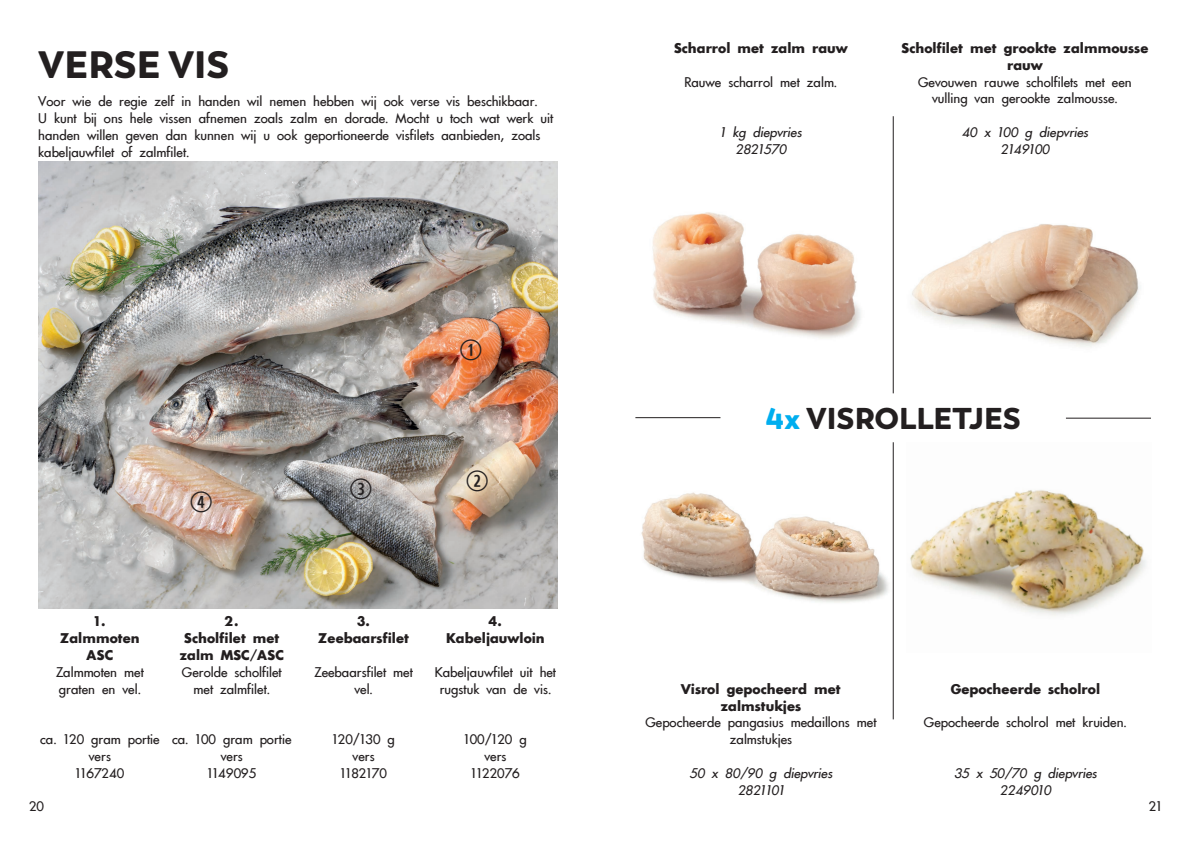
<style>
.page{position:relative;width:1191px;height:842px;background:#fff}
.page>*{position:absolute;margin:0;border:0;box-sizing:border-box;transform-origin:0 0}
.t1{font:900 38px "Boston";color:#231f20}
.t2{font:900 30px "Boston";color:#231f20}
.t3{font:28px "Combi Numerals Ltd";color:#231f20}
.t4{font:14px/16.8px "Intrepid";color:#231f20;text-align:center}
.t5{font:700 14px/16.8px "Intrepid";color:#231f20;text-align:center}
.t6{font:italic 14px/16.8px "Intrepid";color:#231f20;text-align:center}
.s1{color:#00aeef}
</style>
<div class="page">
<img style="left:38px;top:162px;width:519px;height:447px">
<img style="left:652px;top:212px;width:209px;height:127px">
<img style="left:912px;top:224px;width:228px;height:123px">
<img style="left:641px;top:492px;width:248px;height:111px">
<img style="left:910px;top:490px;width:236px;height:126px">
<hr style="left:892px;top:116px;width:1px;height:277px;background:#231f20">
<hr style="left:892px;top:442px;width:1px;height:277px;background:#231f20">
<hr style="left:635px;top:417px;width:85px;height:1px;background:#231f20">
<hr style="left:1066px;top:418px;width:85px;height:1px;background:#231f20">
<h1 class="t1" style="left:38px;top:40px;width:193px">VERSE VIS</h1>
<p class="t4" style="left:38px;top:94px;width:516px;text-align:left">Voor wie de regie zelf in handen wil nemen hebben wij ook verse vis beschikbaar.<br>U kunt bij ons hele vissen afnemen zoals zalm en dorade. Mocht u toch wat werk uit handen willen geven dan kunnen wij u ook geportioneerde visfilets aanbieden, zoals kabeljauwfilet of zalmfilet.</p>
<h3 class="t3" style="left:459px;top:334px;width:24px">Q</h3>
<h3 class="t3" style="left:190px;top:486px;width:24px">R</h3>
<h3 class="t3" style="left:349px;top:472px;width:24px">E</h3>
<h3 class="t3" style="left:466px;top:465px;width:24px">W</h3>
<p class="t5" style="left:60px;top:613px;width:81px">1.<br>Zalmmoten<br>ASC</p>
<p class="t4" style="left:56px;top:664px;width:89px;text-align:left">Zalmmoten met graten en vel.</p>
<p class="t4" style="left:40px;top:731px;width:121px">ca. 120 gram portie vers<br>1167240</p>
<p class="t5" style="left:180px;top:613px;width:106px">2.<br>Scholfilet met zalm MSC/ASC</p>
<p class="t4" style="left:182px;top:664px;width:101px">Gerolde scholfilet met zalmfilet.</p>
<p class="t4" style="left:172px;top:731px;width:121px">ca. 100 gram portie vers<br>1149095</p>
<p class="t5" style="left:318px;top:613px;width:92px">3.<br>Zeebaarsfilet</p>
<p class="t4" style="left:314px;top:664px;width:100px">Zeebaarsfilet met vel.</p>
<p class="t4" style="left:332px;top:731px;width:64px">120/130 g vers<br>1182170</p>
<p class="t5" style="left:446px;top:613px;width:100px">4.<br>Kabeljauwloin</p>
<p class="t4" style="left:435px;top:664px;width:123px">Kabeljauwfilet uit het rugstuk van de vis.</p>
<p class="t4" style="left:464px;top:731px;width:64px">100/120 g vers<br>1122076</p>
<p class="t5" style="left:674px;top:40px;width:175px">Scharrol met zalm rauw</p>
<p class="t4" style="left:684px;top:74px;width:154px">Rauwe scharrol met zalm.</p>
<p class="t6" style="left:720px;top:124px;width:83px">1 kg diepvries<br>2821570</p>
<p class="t5" style="left:901px;top:40px;width:248px">Scholfilet met grookte zalmmousse rauw</p>
<p class="t4" style="left:918px;top:74px;width:215px">Gevouwen rauwe scholfilets met een vulling van gerookte zalmousse.</p>
<p class="t6" style="left:961px;top:124px;width:128px">40 x 100 g diepvries<br>2149100</p>
<h2 class="t2" style="left:766px;top:399px;width:257px"><span class="s1">4x</span> VISROLLETJES</h2>
<p class="t5" style="left:681px;top:680px;width:161px">Visrol gepocheerd met zalmstukjes</p>
<p class="t4" style="left:645px;top:715px;width:232px">Gepocheerde pangasius medaillons met zalmstukjes</p>
<p class="t6" style="left:689px;top:765px;width:144px">50 x 80/90 g diepvries<br>2821101</p>
<p class="t5" style="left:950px;top:680px;width:151px">Gepocheerde scholrol</p>
<p class="t4" style="left:924px;top:715px;width:204px">Gepocheerde scholrol met kruiden.</p>
<p class="t6" style="left:954px;top:765px;width:144px">35 x 50/70 g diepvries<br>2249010</p>
<p class="t4" style="left:29px;top:798px;width:17px">20</p>
<p class="t4" style="left:1149px;top:798px;width:14px">21</p>
</div>
